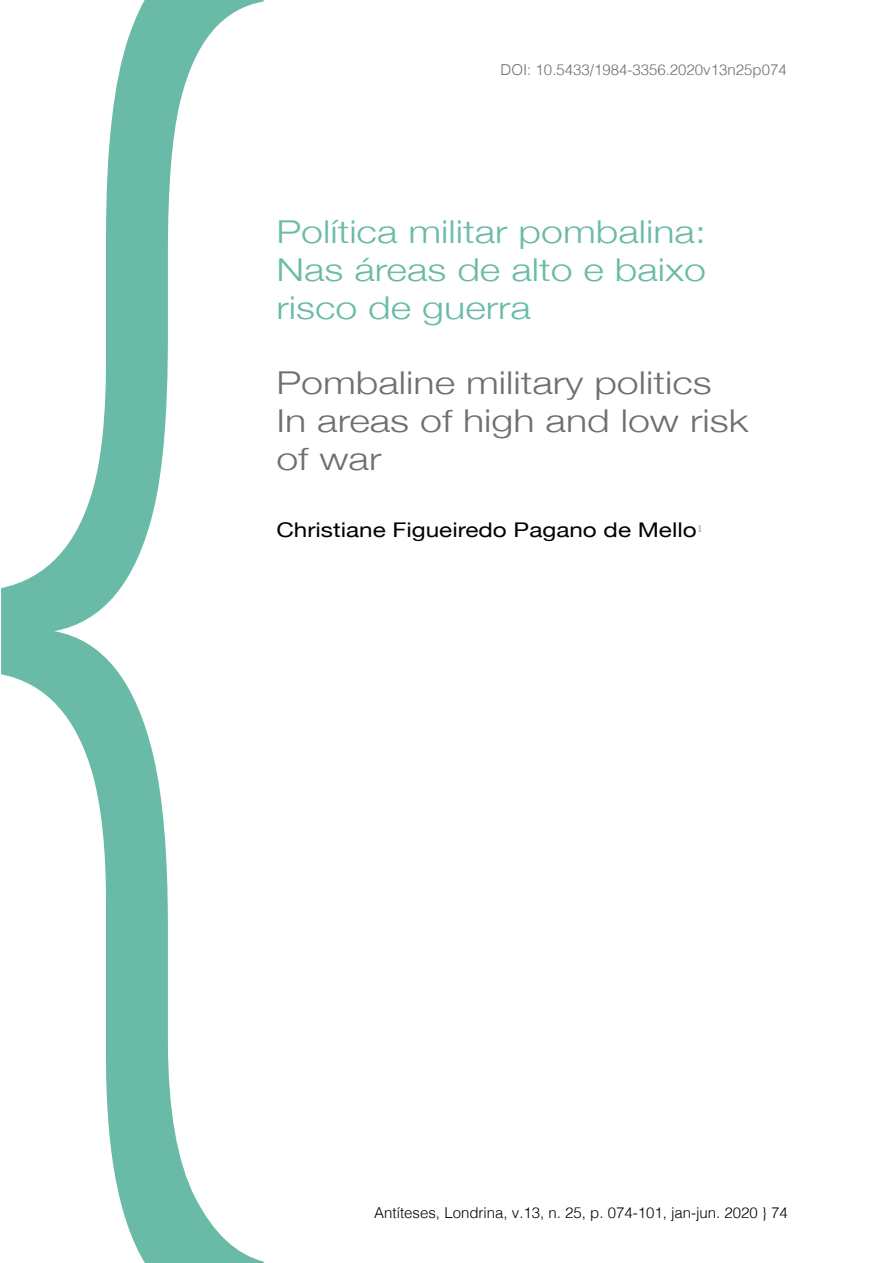
<style>
.page{position:relative;width:893px;height:1263px;background:#fff}
.page>*{position:absolute;margin:0;border:0;box-sizing:border-box;transform-origin:0 0}
.t1{font:300 31.5px/37.8px "Helvetica Neue";color:#69bba7;text-align:justify;scale:1.25 1}
.t2{font:300 31.5px/37.8px "Helvetica Neue";color:#706f6f;scale:1.25 1}
.t3{font:20.25px "Helvetica Neue";color:#000;scale:1.2 1}
.t4{font:300 15px "Helvetica";color:#000}
.t5{font:300 15px "Helvetica";color:#706f6f}
</style>
<div class="page">
<svg style="left:1px;top:0;width:263px;height:1263px"></svg>
<p class="t5" style="left:501px;top:56px;width:288px">DOI: 10.5433/1984-3356.2020v13n25p074</p>
<p class="t1" style="left:276px;top:211px;width:345px">Política militar pombalina:<br>Nas áreas de alto e baixo risco de guerra</p>
<p class="t2" style="left:276px;top:362px;width:379px">Pombaline military politics<br>In areas of high and low risk of war</p>
<p class="t3" style="left:276px;top:516px;width:357px">Christiane Figueiredo Pagano de Mello<sup>1</sup></p>
<p class="t4" style="left:374px;top:1200px;width:415px">Antíteses, Londrina, v.13, n. 25, p. 074-101, jan-jun. 2020 } 74</p>
</div>
